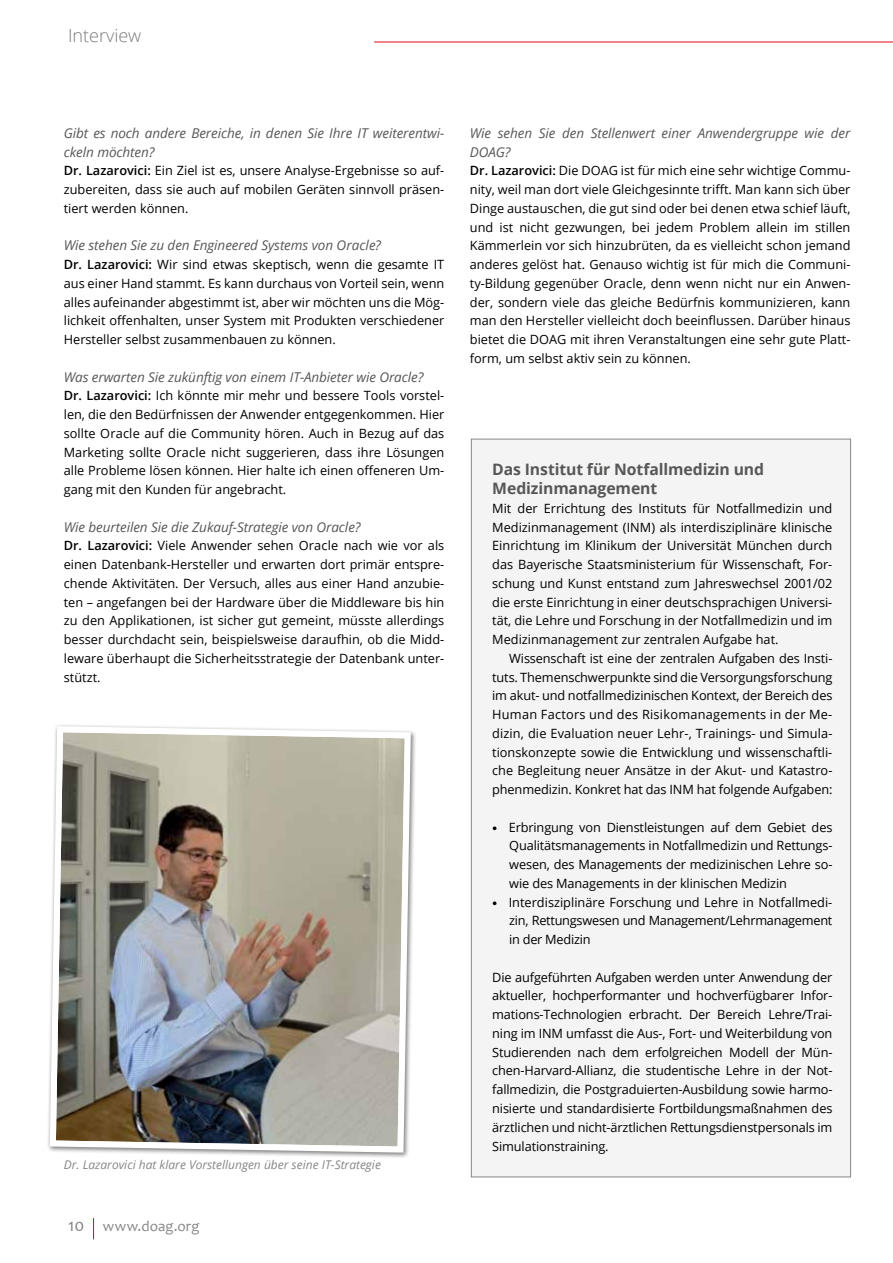
<style>
.page{position:relative;width:893px;height:1263px;background:#fff}
.page>*{position:absolute;margin:0;border:0;box-sizing:border-box;transform-origin:0 0}
.t1{font:300 18px "Open Sans";color:#7c7b7b}
.t2{font:700 15.75px/18.8px "Open Sans";letter-spacing:-.01em;color:#575756}
.t3{font:15px "Candara";letter-spacing:.01em;color:#878787}
.t4{font:italic 13.5px/18.8px "Open Sans";letter-spacing:-.005em;color:#575756}
.t5{font:12.75px/18.8px "Open Sans";color:#000;text-align:justify}
.t6{font:italic 12px "Open Sans";color:#878787}
.s1{font-weight:600}
.s2{font-size:18px}
.s3{font-family:"Stone Serif Std";font-weight:500;font-size:10.5px}
</style>
<div class="page">
<hr style="left:374px;top:42px;width:519px;height:1px;background:#e30613">
<div style="left:471px;top:439px;width:380px;height:738px;background:#f4f4f4;border:1px solid #878787"></div>
<img style="left:48px;top:725px;width:366px;height:515px">
<h1 class="t1" style="left:68px;top:24px;width:75px">Interview</h1>
<p class="t4" style="left:64px;top:123px;width:382px">Gibt es noch andere Bereiche, in denen Sie Ihre IT weiterentwi&shy;ckeln möchten?</p>
<p class="t5" style="left:64px;top:161px;width:382px"><span class="s1">Dr. Lazarovici:</span> Ein Ziel ist es, unsere Analyse-Ergebnisse so auf&shy;zubereiten, dass sie auch auf mobilen Geräten sinnvoll präsen&shy;tiert werden können.</p>
<p class="t4" style="left:64px;top:236px;width:319px">Wie stehen Sie zu den Engineered Systems von Oracle?</p>
<p class="t5" style="left:64px;top:255px;width:382px"><span class="s1">Dr. Lazarovici:</span> Wir sind etwas skeptisch, wenn die gesamte IT aus einer Hand stammt. Es kann durchaus von Vorteil sein, wenn alles aufeinander abgestimmt ist, aber wir möchten uns die Mög&shy;lichkeit offenhalten, unser System mit Produkten verschiedener Hersteller selbst zusammenbauen zu können.</p>
<p class="t4" style="left:64px;top:367px;width:361px">Was erwarten Sie zukünftig von einem IT-Anbieter wie Oracle?</p>
<p class="t5" style="left:64px;top:386px;width:382px"><span class="s1">Dr. Lazarovici:</span> Ich könnte mir mehr und bessere Tools vorstel&shy;len, die den Bedürfnissen der Anwender entgegenkommen. Hier sollte Oracle auf die Community hören. Auch in Bezug auf das Marketing sollte Oracle nicht suggerieren, dass ihre Lösungen alle Probleme lösen können. Hier halte ich einen offeneren Um&shy;gang mit den Kunden für angebracht.</p>
<p class="t4" style="left:64px;top:517px;width:298px">Wie beurteilen Sie die Zukauf-Strategie von Oracle?</p>
<p class="t5" style="left:64px;top:536px;width:382px"><span class="s1">Dr. Lazarovici:</span> Viele Anwender sehen Oracle nach wie vor als einen Datenbank-Hersteller und erwarten dort primär entspre&shy;chende Aktivitäten. Der Versuch, alles aus einer Hand anzubie&shy;ten – angefangen bei der Hardware über die Middleware bis hin zu den Applikationen, ist sicher gut gemeint, müsste allerdings besser durchdacht sein, beispielsweise daraufhin, ob die Midd&shy;leware überhaupt die Sicherheitsstrategie der Datenbank unter&shy;stützt.</p>
<p class="t6" style="left:64px;top:1156px;width:319px">Dr. Lazarovici hat klare Vorstellungen über seine IT-Strategie</p>
<p class="t3" style="left:68px;top:1217px;width:133px"><span class="s2">10</span> www.doag.org</p>
<p class="t4" style="left:470px;top:123px;width:382px">Wie sehen Sie den Stellenwert einer Anwendergruppe wie der<br>DOAG?</p>
<p class="t5" style="left:470px;top:161px;width:382px"><span class="s1">Dr. Lazarovici:</span> Die DOAG ist für mich eine sehr wichtige Commu&shy;nity, weil man dort viele Gleichgesinnte trifft. Man kann sich über Dinge austauschen, die gut sind oder bei denen etwa schief läuft, und ist nicht gezwungen, bei jedem Problem allein im stillen Kämmerlein vor sich hinzubrüten, da es vielleicht schon jemand anderes gelöst hat. Genauso wichtig ist für mich die Communi&shy;ty-Bildung gegenüber Oracle, denn wenn nicht nur ein Anwen&shy;der, sondern viele das gleiche Bedürfnis kommunizieren, kann man den Hersteller vielleicht doch beeinflussen. Darüber hinaus bietet die DOAG mit ihren Veranstaltungen eine sehr gute Platt&shy;form, um selbst aktiv sein zu können.</p>
<p class="t2" style="left:492px;top:460px;width:273px">Das Institut für Notfallmedizin und<br>Medizinmanagement</p>
<p class="t5" style="left:492px;top:498px;width:342px">Mit der Errichtung des Instituts für Notfallmedizin und Medizinmanagement (INM) als interdisziplinäre klinische Einrichtung im Klinikum der Universität München durch das Bayerische Staatsministerium für Wissenschaft, For&shy;schung und Kunst entstand zum Jahreswechsel 2001/02 die erste Einrichtung in einer deutschsprachigen Universi&shy;tät, die Lehre und Forschung in der Notfallmedizin und im Medizinmanagement zur zentralen Aufgabe hat.</p>
<p class="t5" style="left:492px;top:649px;width:342px;text-indent:17px">Wissenschaft ist eine der zentralen Aufgaben des Insti&shy;tuts. Themenschwerpunkte sind die Versorgungsforschung im akut- und notfallmedizinischen Kontext, der Bereich des Human Factors und des Risikomanagements in der Me&shy;dizin, die Evaluation neuer Lehr-, Trainings- und Simula&shy;tionskonzepte sowie die Entwicklung und wissenschaftli&shy;che Begleitung neuer Ansätze in der Akut- und Katastro&shy;phenmedizin. Konkret hat das INM hat folgende Aufgaben:</p>
<p class="t5" style="left:509px;top:817px;width:325px;text-indent:-17px"><span class="s3">•</span> Erbringung von Dienstleistungen auf dem Gebiet des Qualitätsmanagements in Notfallmedizin und Rettungs&shy;wesen, des Managements der medizinischen Lehre so&shy;wie des Managements in der klinischen Medizin</p>
<p class="t5" style="left:509px;top:892px;width:325px;text-indent:-17px"><span class="s3">•</span> Interdisziplinäre Forschung und Lehre in Notfallmedi&shy;zin, Rettungswesen und Management/Lehrmanagement in der Medizin</p>
<p class="t5" style="left:492px;top:967px;width:342px">Die aufgeführten Aufgaben werden unter Anwendung der aktueller, hochperformanter und hochverfügbarer Infor&shy;mations-Technologien erbracht. Der Bereich Lehre/Trai&shy;ning im INM umfasst die Aus-, Fort- und Weiterbildung von Studierenden nach dem erfolgreichen Modell der Mün&shy;chen-Harvard-Allianz, die studentische Lehre in der Not&shy;fallmedizin, die Postgraduierten-Ausbildung sowie harmo&shy;nisierte und standardisierte Fortbildungsmaßnahmen des ärztlichen und nicht-ärztlichen Rettungsdienstpersonals im Simulationstraining.</p>
</div>
